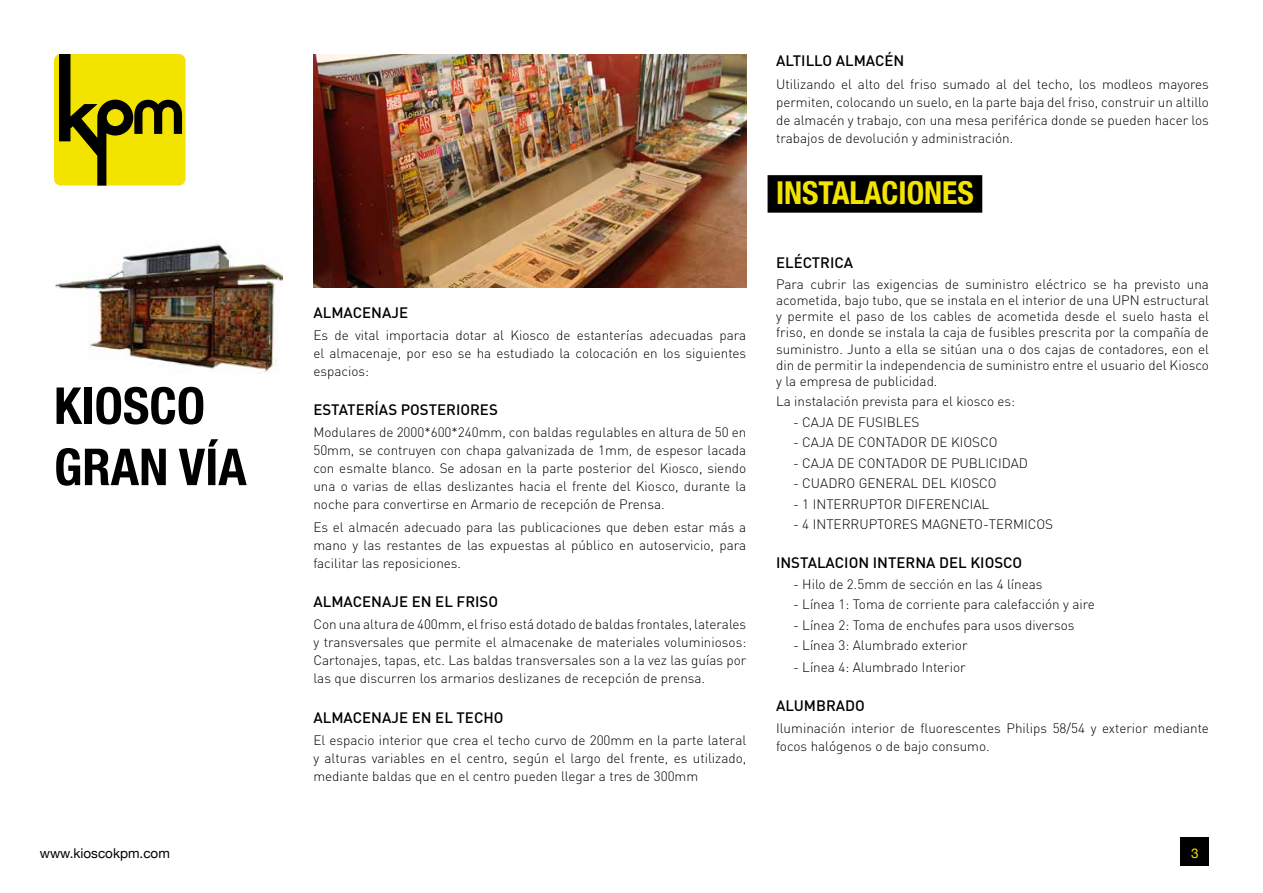
<style>
.page{position:relative;width:1263px;height:893px;background:#fff}
.page>*{position:absolute;margin:0;border:0;box-sizing:border-box;transform-origin:0 0}
.t1{font:700 condensed 51px/61.2px "Helvetica Neue";color:#000}
.t2{font:700 condensed 31.5px "Helvetica Neue";color:#f3e400}
.t3{font:500 15px "DIN";color:#000}
.t4{font:300 13.5px/18px "DIN";color:#000;text-align:justify}
.t5{font:13.5px "Helvetica Neue";color:#000}
.t6{font:13.5px "Helvetica Neue";color:#f3e400}
</style>
<div class="page">
<div style="left:54px;top:54px;width:132px;height:132px;background:#f3e400;border-radius:7px"></div>
<svg style="left:59px;top:54px;width:123px;height:132px"></svg>
<div style="left:1180px;top:837px;width:29px;height:28px;background:#000"></div>
<div style="left:767px;top:175px;width:215px;height:38px;background:#000"></div>
<img style="left:313px;top:54px;width:433px;height:233px">
<img style="left:55px;top:244px;width:228px;height:129px">
<h1 class="t1" style="left:54px;top:372px;width:194px">KIOSCO<br>GRAN VÍA</h1>
<p class="t3" style="left:313px;top:303px;width:11px">ALMACENA</p>
<p class="t3" style="left:392px;top:303px;width:16px">JE</p>
<p class="t4" style="left:313px;top:326px;width:434px">Es de vital importacia dotar al Kiosco de estanterías adecuadas para el almacenaje, por eso se ha estudiado la colocación en los siguientes espacios:</p>
<p class="t3" style="left:313px;top:400px;width:185px">ESTATERÍAS POSTERIORES</p>
<p class="t4" style="left:313px;top:423px;width:434px">Modulares de 2000*600*240mm, con baldas regulables en altura de 50 en 50mm, se contruyen con chapa galvanizada de 1mm, de espesor lacada con esmalte blanco. Se adosan en la parte posterior del Kiosco, siendo una o varias de ellas deslizantes hacia el frente del Kiosco, durante la noche para convertirse en Armario de recepción de Prensa.</p>
<p class="t4" style="left:313px;top:518px;width:434px">Es el almacén adecuado para las publicaciones que deben estar más a mano y las restantes de las expuestas al público en autoservicio, para facilitar las reposiciones.</p>
<p class="t3" style="left:313px;top:592px;width:186px">ALMACENAJE EN EL FRISO</p>
<p class="t4" style="left:313px;top:615px;width:434px">Con una altura de 400mm, el friso está dotado de baldas frontales, laterales y transversales que permite el almacenake de materiales voluminiosos:<br>Cartonajes, tapas, etc. Las baldas transversales son a la vez las guías por las que discurren los armarios deslizanes de recepción de prensa.</p>
<p class="t3" style="left:313px;top:707px;width:192px">ALMACENAJE EN EL TECHO</p>
<p class="t4" style="left:313px;top:731px;width:434px">El espacio interior que crea el techo curvo de 200mm en la parte lateral y alturas variables en el centro, según el largo del frente, es utilizado, mediante baldas que en el centro pueden llegar a tres de 300mm</p>
<p class="t3" style="left:776px;top:51px;width:130px">ALTILLO ALMACÉN</p>
<p class="t4" style="left:776px;top:75px;width:434px">Utilizando el alto del friso sumado al del techo, los modleos mayores permiten, colocando un suelo, en la parte baja del friso, construir un altillo de almacén y trabajo, con una mesa periférica donde se pueden hacer los trabajos de devolución y administración.</p>
<h2 class="t2" style="left:776px;top:167px;width:199px">INSTALACION ES</h2>
<p class="t3" style="left:776px;top:253px;width:79px">ELÉCTRICA</p>
<p class="t4" style="left:776px;top:276px;width:434px;line-height:16.2px">Para cubrir las exigencias de suministro eléctrico se ha previsto una acometida, bajo tubo, que se instala en el interior de una UPN estructural y permite el paso de los cables de acometida desde el suelo hasta el friso, en donde se instala la caja de fusibles prescrita por la compañía de suministro. Junto a ella se sitúan una o dos cajas de contadores, eon el din de permitir la independencia de suministro entre el usuario del Kiosco y la empresa de publicidad.</p>
<p class="t4" style="left:776px;top:392px;width:241px">La instalación prevista para el kiosco es:</p>
<p class="t4" style="left:793px;top:413px;width:128px">- CAJA DE FUSIBLES</p>
<p class="t4" style="left:793px;top:433px;width:206px">- CAJA DE CONTADOR DE KIOSCO</p>
<p class="t4" style="left:793px;top:454px;width:236px">- CAJA DE CONTADOR DE PUBLICIDAD</p>
<p class="t4" style="left:793px;top:474px;width:205px">- CUADRO GENERAL DEL KIOSCO</p>
<p class="t4" style="left:793px;top:495px;width:198px">- 1 INTERRUPTOR DIFERENCIAL</p>
<p class="t4" style="left:793px;top:515px;width:262px">- 4 INTERRUPTORES MAGNETO-TERMICOS</p>
<p class="t3" style="left:776px;top:553px;width:34px">INSTALACION</p>
<p class="t3" style="left:873px;top:553px;width:10px">INTERNA</p>
<p class="t3" style="left:939px;top:553px;width:10px">DEL</p>
<p class="t3" style="left:970px;top:553px;width:43px">KIOSCO</p>
<p class="t4" style="left:793px;top:575px;width:251px">- Hilo de 2.5mm de sección en las 4 líneas</p>
<p class="t4" style="left:793px;top:595px;width:303px">- Línea 1: Toma de corriente para calefacción y aire</p>
<p class="t4" style="left:793px;top:616px;width:283px">- Línea 2: Toma de enchufes para usos diversos</p>
<p class="t4" style="left:793px;top:636px;width:176px">- Línea 3: Alumbrado exterior</p>
<p class="t4" style="left:793px;top:658px;width:174px">- Línea 4: Alumbrado Interior</p>
<p class="t3" style="left:776px;top:696px;width:90px">ALUMBRADO</p>
<p class="t4" style="left:776px;top:719px;width:434px">Iluminación interior de fluorescentes Philips 58/54 y exterior mediante focos halógenos o de bajo consumo.</p>
<p class="t5" style="left:40px;top:841px;width:132px">www.kioscokpm.com</p>
<p class="t6" style="left:1191px;top:841px;width:9px">3</p>
</div>
